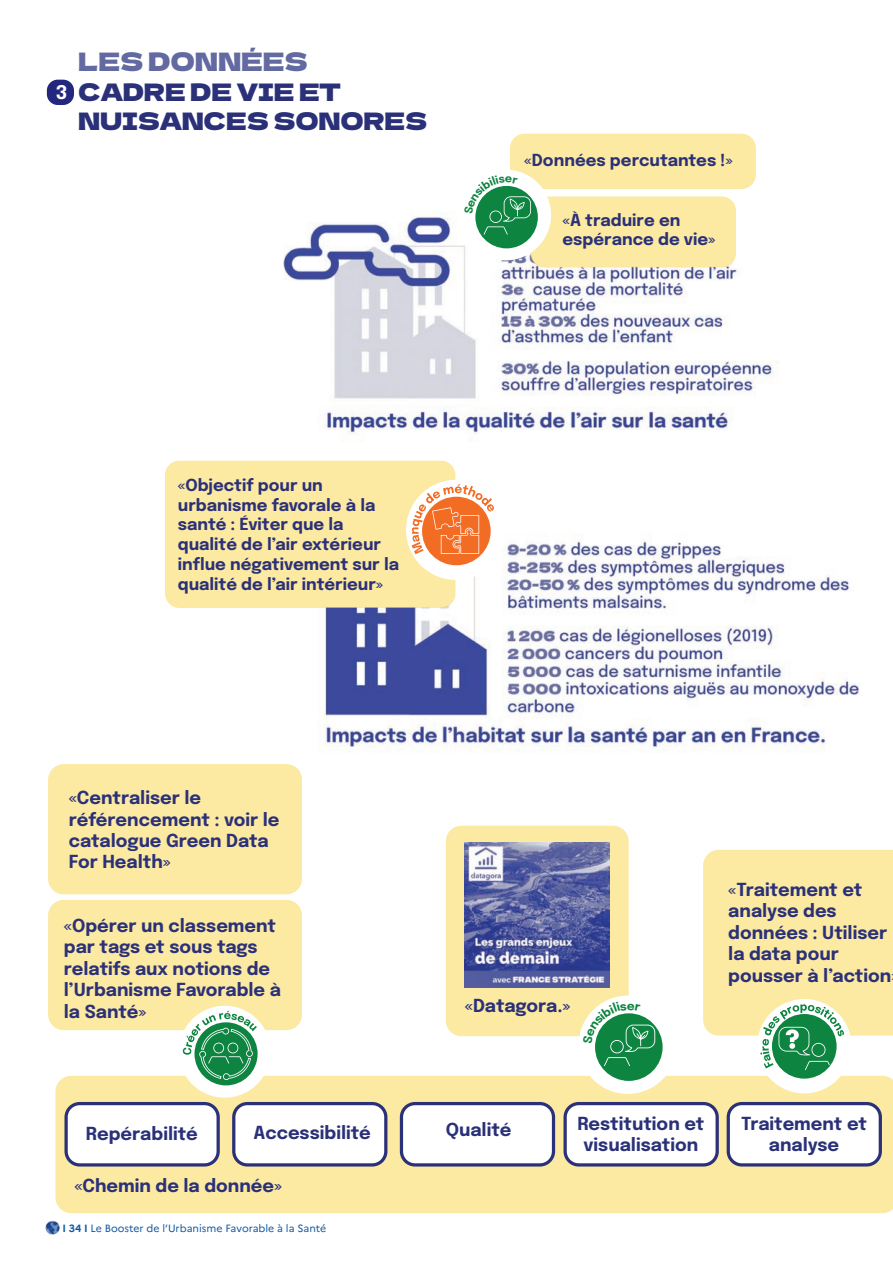
<style>
.page{position:relative;width:893px;height:1263px;background:#fff}
.page>*{position:absolute;margin:0;border:0;box-sizing:border-box;transform-origin:0 0}
.t1{font:25.35px "Dela Gothic One";letter-spacing:-.01em;color:#636aa1}
.t2{font:24px/28.8px "Dela Gothic One";letter-spacing:-.01em;color:#2b3178}
.t3{font:18.75px "Epilogue";color:#fff}
.t4{font:17.85px/21.5px "Epilogue";color:#2b3178}
.t5{font:16.5px/19.8px "Epilogue";color:#2b3178}
.t6{font:10.5px "Marianne";color:#1057a4}
.s1{font-weight:700}
</style>
<div class="page">
<img style="left:45px;top:1220px;width:15px;height:15px">
<img style="left:272px;top:211px;width:588px;height:542px">
<div style="left:47px;top:80px;width:27px;height:25px;background:#23287e;border-radius:11px"></div>
<div style="left:55px;top:1076px;width:838px;height:137px;background:#fce9a2"></div>
<div style="left:66px;top:1103px;width:152px;height:62px;background:#fff;border-radius:14px"></div>
<div style="left:64px;top:1102px;width:156px;height:64px;border:3px solid #2b3178;border-radius:14px"></div>
<div style="left:234px;top:1103px;width:152px;height:62px;background:#fff;border-radius:14px"></div>
<div style="left:232px;top:1102px;width:155px;height:64px;border:3px solid #2b3178;border-radius:14px"></div>
<div style="left:401px;top:1103px;width:152px;height:62px;background:#fff;border-radius:14px"></div>
<div style="left:400px;top:1102px;width:155px;height:64px;border:3px solid #2b3178;border-radius:14px"></div>
<div style="left:565px;top:1103px;width:152px;height:62px;background:#fff;border-radius:14px"></div>
<div style="left:563px;top:1102px;width:156px;height:64px;border:3px solid #2b3178;border-radius:14px"></div>
<div style="left:728px;top:1103px;width:152px;height:62px;background:#fff;border-radius:14px"></div>
<div style="left:727px;top:1102px;width:155px;height:64px;border:3px solid #2b3178;border-radius:14px"></div>
<div style="left:49px;top:765px;width:252px;height:128px;background:#fce9a2;border-radius:15px"></div>
<div style="left:48px;top:764px;width:254px;height:130px;border:2px solid #fad757;border-radius:15px"></div>
<div style="left:49px;top:901px;width:252px;height:128px;background:#fce9a2;border-radius:15px"></div>
<div style="left:48px;top:900px;width:254px;height:130px;border:2px solid #fad757;border-radius:15px"></div>
<div style="left:166px;top:461px;width:289px;height:146px;background:#fce9a2;border-radius:14px"></div>
<div style="left:165px;top:461px;width:290px;height:147px;border:1px solid #fad757;border-radius:14px"></div>
<div style="left:511px;top:134px;width:244px;height:54px;background:#fce9a2;border-radius:14px"></div>
<div style="left:510px;top:134px;width:246px;height:55px;border:1px solid #fad757;border-radius:14px"></div>
<div style="left:531px;top:197px;width:204px;height:70px;background:#fce9a2;border-radius:14px"></div>
<div style="left:530px;top:196px;width:206px;height:71px;border:1px solid #fad757;border-radius:14px"></div>
<div style="left:447px;top:826px;width:181px;height:209px;background:#fce9a2;border-radius:15px"></div>
<div style="left:446px;top:826px;width:183px;height:210px;border:2px solid #fad757;border-radius:15px"></div>
<img style="left:465px;top:843px;width:145px;height:144px">
<div style="left:460px;top:170px;width:91px;height:90px;background:#fff;border-radius:50%"></div>
<div style="left:475px;top:186px;width:63px;height:62px;background:#0e8441;border-radius:50%"></div>
<div style="left:406px;top:480px;width:100px;height:100px;background:#fff;border-radius:50%"></div>
<div style="left:422px;top:497px;width:69px;height:68px;background:#f36c24;border-radius:50%"></div>
<svg style="left:412px;top:484px;width:82px;height:70px"></svg>
<div style="left:179px;top:1006px;width:92px;height:92px;background:#fff;border-radius:50%"></div>
<div style="left:194px;top:1022px;width:64px;height:63px;background:#0e8441;border-radius:50%"></div>
<svg style="left:183px;top:1011px;width:74px;height:69px"></svg>
<div style="left:579px;top:995px;width:98px;height:99px;background:#fff;border-radius:50%"></div>
<div style="left:595px;top:1013px;width:68px;height:68px;background:#0e8441;border-radius:50%"></div>
<div style="left:757px;top:999px;width:94px;height:94px;background:#fff;border-radius:50%"></div>
<div style="left:772px;top:1014px;width:65px;height:64px;background:#0e8441;border-radius:50%"></div>
<svg style="left:703px;top:850px;width:190px;height:220px"></svg>
<svg style="left:475px;top:175px;width:56px;height:60px"></svg>
<svg style="left:583px;top:1002px;width:72px;height:64px"></svg>
<p class="t3" style="left:56px;top:79px;width:13px">3</p>
<p class="t1" style="left:78px;top:42px;width:231px">LES DONNÉES</p>
<p class="t2" style="left:78px;top:77px;width:351px">CADRE DE VIE ET<br>NUISANCES SONORES</p>
<p class="t5" style="left:524px;top:150px;width:210px">«Données percutantes !»</p>
<p class="t5" style="left:562px;top:209px;width:155px">«À traduire en espérance de vie»</p>
<p class="t5" style="left:178px;top:474px;width:223px">«Objectif pour un urbanisme favorale à la santé : Éviter que la qualité de l’air extérieur influe négativement sur la qualité de l’air intérieur»</p>
<p class="t4" style="left:69px;top:786px;width:212px">«Centraliser le référencement : voir le catalogue Green Data<br>For Health»</p>
<p class="t4" style="left:64px;top:914px;width:219px">«Opérer un classement par tags et sous tags relatifs aux notions de l’Urbanisme Favorable à la Santé»</p>
<p class="t4" style="left:465px;top:994px;width:107px">«Datagora.»</p>
<p class="t4" style="left:728px;top:878px;width:165px">«Traitement et analyse des données : Utiliser la data pour pousser à l’action</p>
<p class="t4" style="left:86px;top:1122px;width:113px">Repérabilité</p>
<p class="t4" style="left:254px;top:1120px;width:119px">Accessibilité</p>
<p class="t4" style="left:446px;top:1117px;width:67px">Qualité</p>
<p class="t4" style="left:577px;top:1111px;width:129px;text-align:center">Restitution et visualisation</p>
<p class="t4" style="left:741px;top:1111px;width:128px;text-align:center">Traitement et analyse</p>
<p class="t4" style="left:74px;top:1174px;width:209px">«Chemin de la donnée»</p>
<p class="t6" style="left:62px;top:1220px;width:265px"><span class="s1">I 34 I</span> Le Booster de l’Urbanisme Favorable à la Santé</p>
</div>
